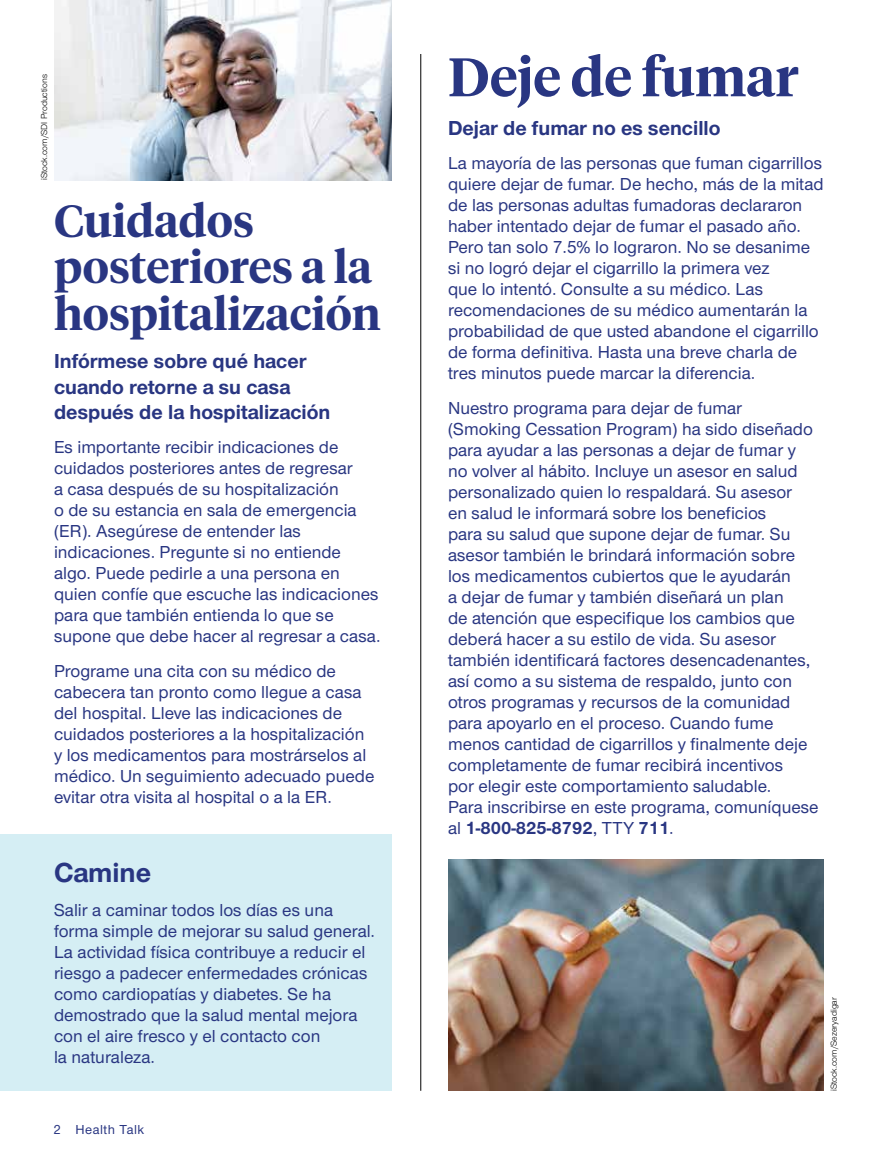
<style>
.page{position:relative;width:878px;height:1161px;background:#fff}
.page>*{position:absolute;margin:0;border:0;box-sizing:border-box;transform-origin:0 0}
.Hed_serif_primary_AM{font:600 54px "UHC Serif Headline";color:#293682}
.Hed_serif_secondary{font:600 45px/46.5px "UHC Serif Headline";color:#293682}
.Hed_sans_secondary_A{font:700 28.5px "UHC Sans";color:#293682}
.Deck_AMC{font:700 21px/25.2px "UHC Sans";color:#293682}
.t1{font:500 18px/21px "UHC Sans";color:#293682}
.Folio_V_AMC{font:500 13.5px "UHC Sans";letter-spacing:.04em;color:#293682}
.Legal_language_AMC{font:9px "UHC Sans";color:#000}
.s1{font-weight:700}
</style>
<div class="page">
<div style="left:0;top:834px;width:392px;height:257px;background:#d5eef4"></div>
<hr style="left:420px;top:54px;width:1px;height:1037px;background:#000">
<img style="left:448px;top:859px;width:376px;height:232px">
<img style="left:54px;top:0;width:338px;height:180px">
<p class="Legal_language_AMC" style="left:38px;top:180px;width:108px;rotate:-90deg">iStock.com/SDI Productions</p>
<p class="Hed_serif_secondary" style="left:54px;top:195px;width:328px">Cuidados posteriores a la hospitalización</p>
<p class="Deck_AMC" style="left:54px;top:348px;width:278px">Infórmese sobre qué hacer cuando retorne a su casa después de la hospitalización</p>
<p class="t1" style="left:54px;top:436px;width:328px">Es importante recibir indicaciones de cuidados posteriores antes de regresar<br>a casa después de su hospitalización<br>o de su estancia en sala de emergencia (ER). Asegúrese de entender las indicaciones. Pregunte si no entiende algo. Puede pedirle a una persona en quien confíe que escuche las indicaciones para que también entienda lo que se supone que debe hacer al regresar a casa.</p>
<p class="t1" style="left:54px;top:660px;width:322px">Programe una cita con su médico de cabecera tan pronto como llegue a casa del hospital. Lleve las indicaciones de cuidados posteriores a la hospitalización y los medicamentos para mostrárselos al médico. Un seguimiento adecuado puede evitar otra visita al hospital o a la ER.</p>
<p class="Hed_sans_secondary_A" style="left:54px;top:853px;width:99px">Camine</p>
<p class="t1" style="left:54px;top:899px;width:322px">Salir a caminar todos los días es una forma simple de mejorar su salud general.<br>La actividad física contribuye a reducir el riesgo a padecer enfermedades crónicas como cardiopatías y diabetes. Se ha demostrado que la salud mental mejora con el aire fresco y el contacto con<br>la naturaleza.</p>
<p class="Folio_V_AMC" style="left:54px;top:1120px;width:92px">2 Health Talk</p>
<p class="Hed_serif_primary_AM" style="left:448px;top:40px;width:352px">Deje de fumar</p>
<p class="Deck_AMC" style="left:448px;top:115px;width:274px">Dejar de fumar no es sencillo</p>
<p class="t1" style="left:448px;top:152px;width:377px">La mayoría de las personas que fuman cigarrillos quiere dejar de fumar. De hecho, más de la mitad de las personas adultas fumadoras declararon haber intentado dejar de fumar el pasado año.<br>Pero tan solo 7.5% lo lograron. No se desanime si no logró dejar el cigarrillo la primera vez<br>que lo intentó. Consulte a su médico. Las recomendaciones de su médico aumentarán la probabilidad de que usted abandone el cigarrillo de forma definitiva. Hasta una breve charla de tres minutos puede marcar la diferencia.</p>
<p class="t1" style="left:448px;top:397px;width:372px">Nuestro programa para dejar de fumar (Smoking Cessation Program) ha sido diseñado para ayudar a las personas a dejar de fumar y no volver al hábito. Incluye un asesor en salud personalizado quien lo respaldará. Su asesor<br>en salud le informará sobre los beneficios<br>para su salud que supone dejar de fumar. Su asesor también le brindará información sobre los medicamentos cubiertos que le ayudarán<br>a dejar de fumar y también diseñará un plan<br>de atención que especifique los cambios que deberá hacer a su estilo de vida. Su asesor también identificará factores desencadenantes, así como a su sistema de respaldo, junto con otros programas y recursos de la comunidad para apoyarlo en el proceso. Cuando fume menos cantidad de cigarrillos y finalmente deje completamente de fumar recibirá incentivos<br>por elegir este comportamiento saludable.<br>Para inscribirse en este programa, comuníquese al <span class="s1">1-800-825-8792</span>, TTY <span class="s1">711</span>.</p>
<p class="Legal_language_AMC" style="left:827px;top:1091px;width:96px;rotate:-90deg">iStock.com/Sezeryadigar</p>
</div>
